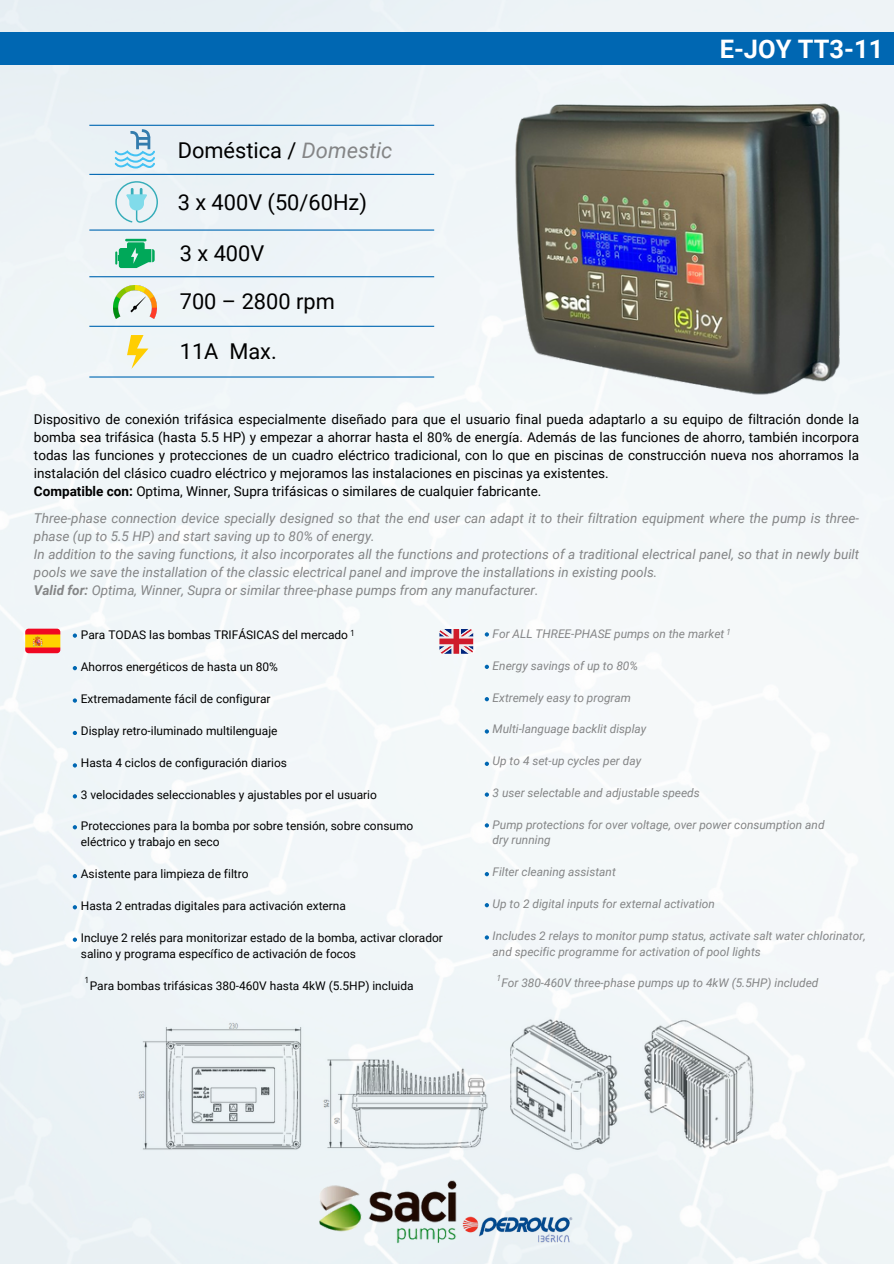
<style>
.page{position:relative;width:894px;height:1264px;background:#fff}
.page>*{position:absolute;margin:0;border:0;box-sizing:border-box;transform-origin:0 0}
.t1{font:700 25.5px "Roboto";color:#fff}
.t2{font:21.75px "Roboto";color:#000}
.t3{font:13.5px/18px "Roboto";color:#000}
.t4{font:italic 13.5px/18px "Roboto";color:#848586}
.t5{font:12px "Roboto";color:#000}
.t6{font:italic 11.85px "Roboto";color:#848586}
.t7{font:8.55px "Open Sans";color:#000}
.t8{font:italic 8.55px "Open Sans";color:#848586}
.s1{font-style:italic;color:#848586}
.s2{font-weight:700}
</style>
<div class="page">
<img style="left:0;top:0;width:893px;height:1263px">
<svg style="left:127px;top:335px;width:21px;height:34px"></svg>
<svg style="left:115px;top:239px;width:40px;height:29px"></svg>
<svg style="left:115px;top:181px;width:43px;height:42px;background:#c6e6ec"></svg>
<img style="left:114px;top:285px;width:42px;height:33px">
<hr style="left:89px;top:229px;width:345px;height:2px;background:#0067b2">
<hr style="left:89px;top:276px;width:345px;height:1px;background:#0067b2">
<hr style="left:89px;top:326px;width:345px;height:1px;background:#0067b2">
<hr style="left:89px;top:376px;width:345px;height:1px;background:#0067b2">
<hr style="left:89px;top:174px;width:345px;height:1px;background:#0067b2">
<hr style="left:89px;top:125px;width:345px;height:1px;background:#0067b2">
<svg style="left:115px;top:129px;width:40px;height:39px;background:#b7dbec"></svg>
<svg style="left:73px;top:633px;width:4px;height:4px"></svg>
<svg style="left:73px;top:666px;width:4px;height:4px"></svg>
<svg style="left:73px;top:698px;width:4px;height:4px"></svg>
<svg style="left:73px;top:730px;width:4px;height:5px"></svg>
<svg style="left:73px;top:763px;width:4px;height:4px"></svg>
<svg style="left:73px;top:794px;width:4px;height:4px"></svg>
<svg style="left:73px;top:825px;width:4px;height:4px"></svg>
<svg style="left:73px;top:874px;width:4px;height:4px"></svg>
<svg style="left:73px;top:905px;width:4px;height:4px"></svg>
<svg style="left:73px;top:937px;width:4px;height:4px"></svg>
<svg style="left:484px;top:632px;width:5px;height:4px"></svg>
<svg style="left:484px;top:664px;width:5px;height:5px"></svg>
<svg style="left:484px;top:697px;width:5px;height:4px"></svg>
<svg style="left:484px;top:729px;width:5px;height:4px"></svg>
<svg style="left:484px;top:761px;width:5px;height:5px"></svg>
<svg style="left:484px;top:792px;width:5px;height:4px"></svg>
<svg style="left:484px;top:823px;width:5px;height:4px"></svg>
<svg style="left:484px;top:872px;width:5px;height:4px"></svg>
<svg style="left:484px;top:903px;width:5px;height:4px"></svg>
<svg style="left:484px;top:935px;width:5px;height:4px"></svg>
<div style="left:0;top:32px;width:893px;height:33px;background:#0067b2"></div>
<img style="left:319px;top:1174px;width:137px;height:73px">
<img style="left:460px;top:1214px;width:114px;height:30px">
<img style="left:504px;top:86px;width:345px;height:319px">
<img style="left:25px;top:628px;width:35px;height:25px;border-radius:3px">
<svg style="left:439px;top:629px;width:34px;height:24px"></svg>
<p class="t2" style="left:178px;top:138px;width:216px">Doméstica / <span class="s1">Domestic</span></p>
<p class="t2" style="left:178px;top:189px;width:191px">3 x 400V (50/60Hz)</p>
<p class="t2" style="left:180px;top:241px;width:86px">3 x 400V</p>
<p class="t2" style="left:180px;top:289px;width:156px">700 – 2800 rpm</p>
<p class="t2" style="left:180px;top:339px;width:98px">11A Max.</p>
<p class="t1" style="left:719px;top:34px;width:165px">E-JOY TT3-11</p>
<p class="t3" style="left:34px;top:410px;width:826px">Dispositivo de conexión trifásica especialmente diseñado para que el usuario final pueda adaptarlo a su equipo de filtración donde la bomba sea trifásica (hasta 5.5 HP) y empezar a ahorrar hasta el 80% de energía. Además de las funciones de ahorro, también incorpora todas las funciones y protecciones de un cuadro eléctrico tradicional, con lo que en piscinas de construcción nueva nos ahorramos la instalación del clásico cuadro eléctrico y mejoramos las instalaciones en piscinas ya existentes.<br><span class="s2">Compatible con:</span> Optima, Winner, Supra trifásicas o similares de cualquier fabricante.</p>
<p class="t4" style="left:34px;top:509px;width:826px">Three-phase connection device specially designed so that the end user can adapt it to their filtration equipment where the pump is three&shy;phase (up to 5.5 HP) and start saving up to 80% of energy.<br>In addition to the saving functions, it also incorporates all the functions and protections of a traditional electrical panel, so that in newly built pools we save the installation of the classic electrical panel and improve the installations in existing pools.<br><span class="s2">Valid for:</span> Optima, Winner, Supra or similar three-phase pumps from any manufacturer.</p>
<h2 class="t5" style="left:81px;top:628px;width:268px">Para TODAS las bombas TRIFÁSICAS del mercado</h2>
<p class="t5" style="left:81px;top:660px;width:198px">Ahorros energéticos de hasta un 80%</p>
<h2 class="t5" style="left:81px;top:692px;width:191px">Extremadamente fácil de configurar</h2>
<p class="t5" style="left:81px;top:723px;width:198px">Display retro-iluminado multilenguaje</p>
<h2 class="t5" style="left:81px;top:755px;width:208px">Hasta 4 ciclos de configuración diarios</h2>
<p class="t5" style="left:81px;top:787px;width:297px">3 velocidades seleccionables y ajustables por el usuario</p>
<h2 class="t5" style="left:81px;top:819px;width:334px">Protecciones para la bomba por sobre tensión, sobre consumo</h2>
<p class="t5" style="left:81px;top:835px;width:140px">eléctrico y trabajo en seco</p>
<h3 class="t5" style="left:81px;top:867px;width:169px">Asistente para limpieza de filtro</h3>
<h3 class="t5" style="left:81px;top:898px;width:266px">Hasta 2 entradas digitales para activación externa</h3>
<p class="t5" style="left:81px;top:930px;width:363px">Incluye 2 relés para monitorizar estado de la bomba, activar clorador</p>
<p class="t5" style="left:81px;top:946px;width:276px">salino y programa específico de activación de focos</p>
<p class="t5" style="left:90px;top:978px;width:325px">Para bombas trifásicas 380-460V hasta 4kW (5.5HP) incluida</p>
<p class="t7" style="left:350px;top:626px;width:6px">1</p>
<p class="t7" style="left:84px;top:974px;width:6px">1</p>
<p class="t8" style="left:726px;top:625px;width:6px">1</p>
<p class="t6" style="left:492px;top:627px;width:233px">For ALL THREE-PHASE pumps on the market</p>
<p class="t6" style="left:492px;top:659px;width:147px">Energy savings of up to 80%</p>
<p class="t6" style="left:492px;top:690px;width:140px">Extremely easy to program</p>
<p class="t6" style="left:492px;top:722px;width:155px">Multi-language backlit display</p>
<p class="t6" style="left:492px;top:754px;width:150px">Up to 4 set-up cycles per day</p>
<p class="t6" style="left:492px;top:786px;width:209px">3 user selectable and adjustable speeds</p>
<p class="t6" style="left:492px;top:817px;width:333px">Pump protections for over voltage, over power consumption and</p>
<p class="t6" style="left:492px;top:833px;width:59px">dry running</p>
<p class="t6" style="left:492px;top:865px;width:125px">Filter cleaning assistant</p>
<p class="t6" style="left:492px;top:897px;width:224px">Up to 2 digital inputs for external activation</p>
<p class="t6" style="left:492px;top:928px;width:374px">Includes 2 relays to monitor pump status, activate salt water chlorinator,</p>
<p class="t6" style="left:492px;top:944px;width:270px">and specific programme for activation of pool lights</p>
<p class="t6" style="left:501px;top:976px;width:318px">For 380-460V three-phase pumps up to 4kW (5.5HP) included</p>
<p class="t8" style="left:496px;top:971px;width:6px">1</p>
</div>
